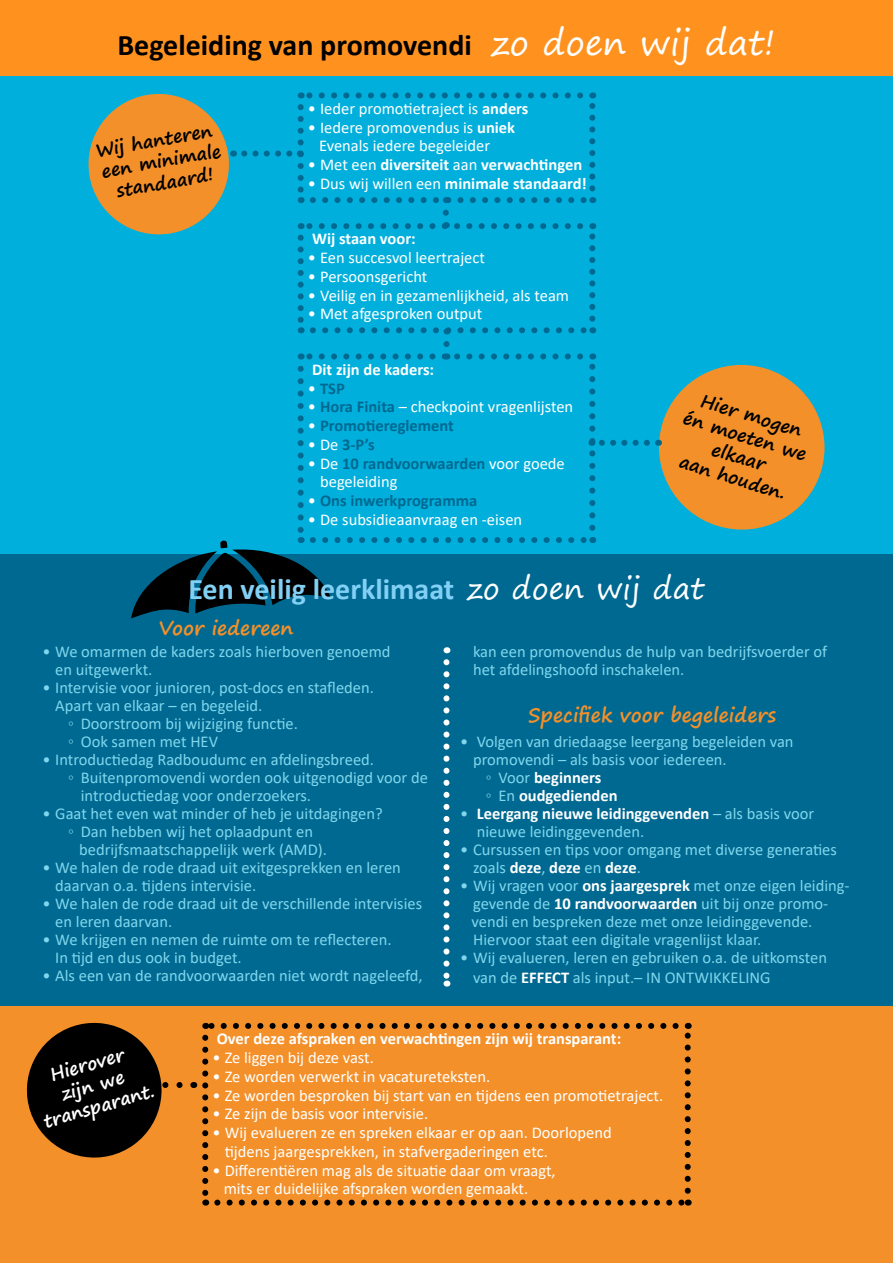
<style>
.page{position:relative;width:893px;height:1263px;background:#fff}
.page>*{position:absolute;margin:0;border:0;box-sizing:border-box;transform-origin:0 0}
.t1{font:700 30px "Calibri";color:#000}
.t2{font:700 30px "Calibri";color:#83d0f5}
.t3{font:700 19.5px "Segoe Print";color:#f3902a}
.t4{font:700 18px/21.6px "Segoe Print";color:#000;text-align:center}
.t5{font:700 18px/21.6px "Segoe Print";color:#fff;text-align:center}
.t6{font:16.5px/18px "Calibri";color:#80d7ed}
.t7{font:16.5px/18.8px "Calibri";color:#fff}
.t8{font:700 16.5px "Calibri";color:#fff}
.t9{font:700 16.5px "Calibri";color:#006991}
.s1{font-family:"Segoe Print";font-weight:400;font-size:34.5px;color:#fff}
.s2{font-weight:700}
.s3{font-weight:400}
.s4{font-weight:400;color:#fff}
.s5{font-weight:700;color:#006991}
.s6{font-family:"Segoe Print";font-weight:400;color:#fff}
.s7{font-weight:400;color:#80d7ed}
.s8{font-weight:700;color:#fff}
</style>
<div class="page">
<div style="left:0;top:0;width:893px;height:81px;background:#ff921e"></div>
<div style="left:0;top:77px;width:893px;height:477px;background:#00afdc"></div>
<div style="left:0;top:554px;width:893px;height:460px;background:#006991"></div>
<div style="left:0;top:1007px;width:893px;height:256px;background:#f3902a"></div>
<svg style="left:88px;top:93px;width:147px;height:142px"></svg>
<svg style="left:26px;top:1022px;width:157px;height:136px"></svg>
<svg style="left:313px;top:197px;width:273px;height:6px"></svg>
<svg style="left:244px;top:107px;width:60px;height:96px"></svg>
<svg style="left:589px;top:92px;width:6px;height:96px"></svg>
<svg style="left:301px;top:92px;width:279px;height:6px"></svg>
<svg style="left:313px;top:327px;width:273px;height:7px"></svg>
<svg style="left:298px;top:238px;width:6px;height:95px"></svg>
<svg style="left:589px;top:223px;width:6px;height:96px"></svg>
<svg style="left:301px;top:213px;width:279px;height:16px"></svg>
<svg style="left:131px;top:344px;width:694px;height:274px"></svg>
<svg style="left:217px;top:1199px;width:465px;height:6px"></svg>
<svg style="left:202px;top:1038px;width:6px;height:167px"></svg>
<svg style="left:685px;top:1023px;width:6px;height:168px"></svg>
<svg style="left:205px;top:1023px;width:471px;height:6px"></svg>
<svg style="left:443px;top:662px;width:6px;height:324px"></svg>
<h1 class="t1" style="left:117px;top:24px;width:659px">Begeleiding van promovendi <span class="s1">zo doen wij dat!</span></h1>
<p class="t4" style="left:94px;top:140px;width:125px;rotate:-10deg">Wij hanteren een minimale standaard!</p>
<p class="t7" style="left:308px;top:99px;width:222px">• Ieder promotietraject is <span class="s2">anders</span></p>
<p class="t7" style="left:319px;top:117px;width:198px;text-indent:-11px">• Iedere promovendus is <span class="s2">uniek<br></span>Evenals iedere begeleider</p>
<p class="t8" style="left:308px;top:153px;width:276px"><span class="s3">• Met een</span> diversiteit <span class="s3">aan</span> verwachtingen</p>
<p class="t8" style="left:308px;top:172px;width:281px"><span class="s3">• Dus wij willen een</span> minimale standaard!</p>
<p class="t8" style="left:312px;top:227px;width:105px">Wij staan voor:</p>
<p class="t7" style="left:308px;top:248px;width:179px">• Een succesvol leertraject</p>
<p class="t7" style="left:308px;top:267px;width:121px">• Persoonsgericht</p>
<p class="t7" style="left:308px;top:285px;width:263px">• Veilig en in gezamenlijkheid, als team</p>
<p class="t7" style="left:308px;top:304px;width:176px">• Met afgesproken output</p>
<p class="t8" style="left:312px;top:358px;width:124px">Dit zijn de kaders:</p>
<p class="t9" style="left:308px;top:376px;width:38px"><span class="s4">•</span> TSP</p>
<p class="t7" style="left:308px;top:397px;width:267px">• <span class="s5">Hora Finita</span> – checkpoint vragenlijsten</p>
<p class="t9" style="left:308px;top:414px;width:148px"><span class="s4">•</span> Promotiereglement</p>
<p class="t9" style="left:308px;top:433px;width:68px"><span class="s4">• De</span> 3-P’s</p>
<p class="t7" style="left:320px;top:453px;width:246px;text-indent:-12px">• De <span class="s5">10 randvoorwaarden</span> voor goede begeleiding</p>
<p class="t9" style="left:308px;top:489px;width:171px"><span class="s4">•</span> Ons inwerkprogramma</p>
<p class="t7" style="left:308px;top:510px;width:216px">• De subsidieaanvraag en -eisen</p>
<p class="t4" style="left:694px;top:386px;width:129px;rotate:17deg">Hier mogen én moeten we elkaar<br>aan houden.</p>
<h1 class="t2" style="left:188px;top:567px;width:517px">Een veilig leerklimaat <span class="s6">zo doen wij dat</span></h1>
<p class="t3" style="left:159px;top:610px;width:136px">Voor iedereen</p>
<p class="t6" style="left:55px;top:642px;width:337px;text-indent:-13px">• We omarmen de kaders zoals hierboven genoemd en uitgewerkt.</p>
<p class="t6" style="left:43px;top:678px;width:333px">• Intervisie voor junioren, post-docs en stafleden.</p>
<p class="t6" style="left:55px;top:696px;width:209px">Apart van elkaar – en begeleid.</p>
<p class="t6" style="left:68px;top:714px;width:231px">◦ Doorstroom bij wijziging functie.</p>
<p class="t6" style="left:68px;top:732px;width:152px">◦ Ook samen met HEV</p>
<p class="t6" style="left:43px;top:750px;width:333px">• Introductiedag Radboudumc en afdelingsbreed.</p>
<p class="t6" style="left:68px;top:768px;width:361px">◦ Buitenpromovendi worden ook uitgenodigd voor de</p>
<p class="t6" style="left:81px;top:786px;width:232px">introductiedag voor onderzoekers.</p>
<p class="t6" style="left:43px;top:804px;width:342px">• Gaat het even wat minder of heb je uitdagingen?</p>
<p class="t6" style="left:68px;top:822px;width:246px">◦ Dan hebben wij het oplaadpunt en</p>
<p class="t6" style="left:79px;top:840px;width:249px">bedrijfsmaatschappelijk werk (AMD).</p>
<p class="t6" style="left:55px;top:858px;width:347px;text-indent:-13px">• We halen de rode draad uit exitgesprekken en leren daarvan o.a. tijdens intervisie.</p>
<p class="t6" style="left:55px;top:894px;width:368px;text-indent:-13px">• We halen de rode draad uit de verschillende intervisies en leren daarvan.</p>
<p class="t6" style="left:55px;top:930px;width:338px;text-indent:-13px">• We krijgen en nemen de ruimte om te reflecteren.<br>In tijd en dus ook in budget.</p>
<p class="t6" style="left:43px;top:966px;width:382px">• Als een van de randvoorwaarden niet wordt nageleefd,</p>
<p class="t6" style="left:473px;top:642px;width:356px">kan een promovendus de hulp van bedrijfsvoerder of het afdelingshoofd inschakelen.</p>
<p class="t3" style="left:528px;top:697px;width:249px">Specifiek voor begeleiders</p>
<p class="t6" style="left:460px;top:732px;width:335px">• Volgen van driedaagse leergang begeleiden van</p>
<p class="t6" style="left:473px;top:750px;width:255px">promovendi – als basis voor iedereen.</p>
<p class="t8" style="left:486px;top:766px;width:117px"><span class="s7">◦ Voor</span> beginners</p>
<p class="t8" style="left:486px;top:784px;width:133px"><span class="s7">◦ En</span> oudgedienden</p>
<p class="t6" style="left:477px;top:804px;width:339px;text-indent:-16px">• <span class="s8">Leergang nieuwe leidinggevenden</span> – als basis voor nieuwe leidinggevenden.</p>
<p class="t6" style="left:473px;top:840px;width:365px;text-indent:-13px">• Cursussen en tips voor omgang met diverse generaties zoals <span class="s8">deze</span>, <span class="s8">deze</span> en <span class="s8">deze</span>.</p>
<p class="t6" style="left:471px;top:876px;width:380px;text-indent:-11px">• Wij vragen voor <span class="s8">ons jaargesprek</span> met onze eigen leiding&shy;gevende de <span class="s8">10 randvoorwaarden</span> uit bij onze promo&shy;vendi en bespreken deze met onze leidinggevende.<br>Hiervoor staat een digitale vragenlijst klaar.</p>
<p class="t6" style="left:473px;top:947px;width:355px;line-height:19.8px;text-indent:-13px">• Wij evalueren, leren en gebruiken o.a. de uitkomsten van de <span class="s8">EFFECT</span> als input.– IN ONTWIKKELING</p>
<p class="t5" style="left:29px;top:1069px;width:116px;rotate:-16deg">Hierover<br>zijn we transparant.</p>
<p class="t8" style="left:217px;top:1027px;width:406px">Over deze afspraken en verwachtingen zijn wij transparant:</p>
<p class="t7" style="left:212px;top:1048px;width:163px">• Ze liggen bij deze vast.</p>
<p class="t7" style="left:212px;top:1066px;width:279px">• Ze worden verwerkt in vacatureteksten.</p>
<p class="t7" style="left:212px;top:1085px;width:452px">• Ze worden besproken bij start van en tijdens een promotietraject.</p>
<p class="t7" style="left:212px;top:1104px;width:217px">• Ze zijn de basis voor intervisie.</p>
<p class="t7" style="left:225px;top:1123px;width:388px;text-indent:-12px">• Wij evalueren ze en spreken elkaar er op aan. Doorlopend tijdens jaargesprekken, in stafvergaderingen etc.</p>
<p class="t7" style="left:224px;top:1160px;width:334px;text-indent:-11px">• Differentiëren mag als de situatie daar om vraagt, mits er duidelijke afspraken worden gemaakt.</p>
</div>
